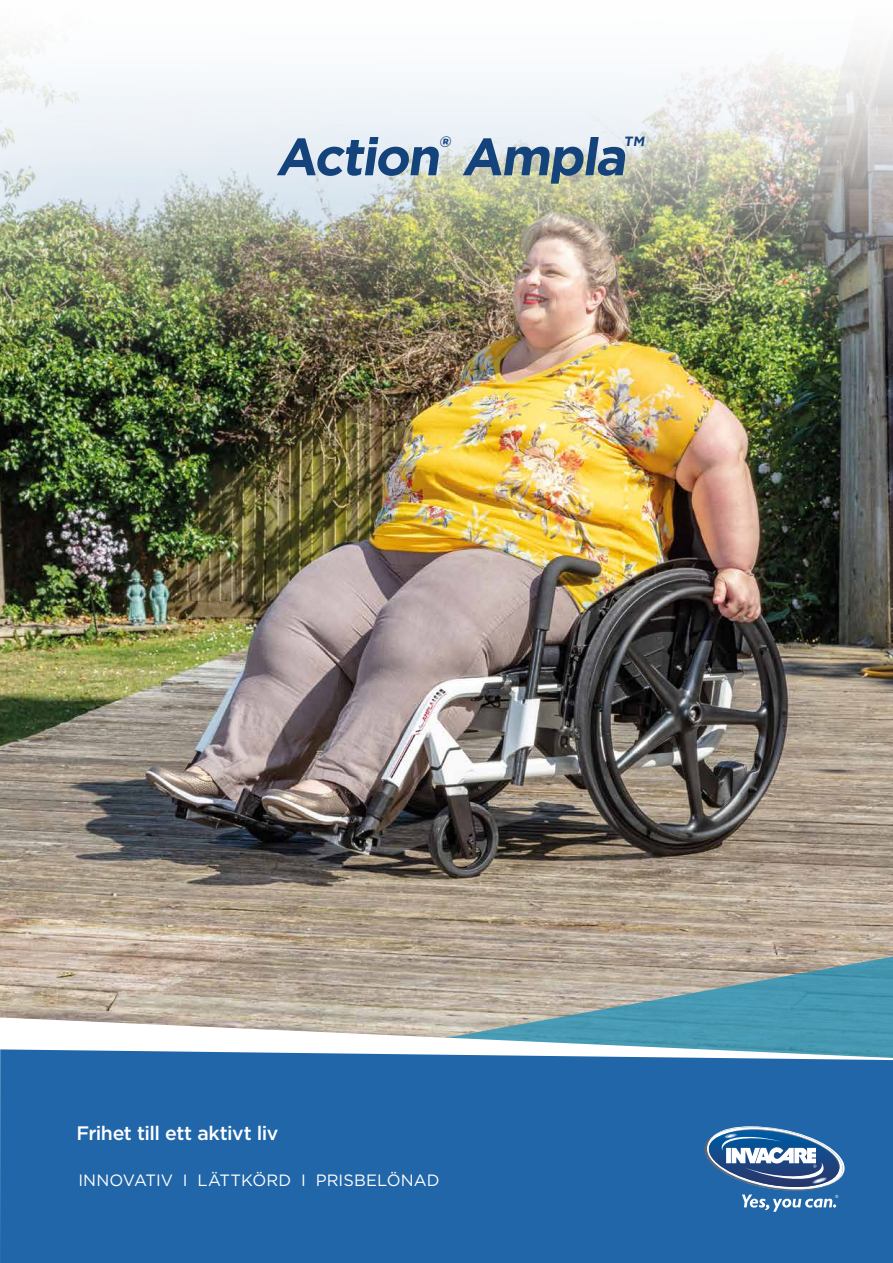
<style>
.page{position:relative;width:893px;height:1263px;background:#fff}
.page>*{position:absolute;margin:0;border:0;box-sizing:border-box;transform-origin:0 0}
.t1{font:700 52.35px "Gotham";color:#14427a}
.t2{font:500 19.5px "Gotham";letter-spacing:-.025em;color:#fff}
.t3{font:16.35px "Gotham";letter-spacing:.005em;color:#fff}
</style>
<div class="page">
<img style="left:0;top:361px;width:893px;height:656px">
<svg style="left:434px;top:952px;width:459px;height:65px;background:#92a4a3"></svg>
<div style="left:0;top:1060px;width:893px;height:203px;background:#2066a9"></div>
<img style="left:0;top:44px;width:893px;height:317px">
<svg style="left:0;top:1017px;width:893px;height:43px"></svg>
<img style="left:702px;top:1135px;width:130px;height:56px">
<img style="left:715px;top:1126px;width:132px;height:57px">
<img style="left:704px;top:1127px;width:141px;height:62px">
<img style="left:726px;top:1129px;width:116px;height:42px">
<svg style="left:742px;top:1194px;width:96px;height:18px"></svg>
<svg style="left:706px;top:1130px;width:135px;height:57px"></svg>
<h1 class="t1" style="left:275px;top:122px;width:375px">Action<sup>®</sup> Ampla<sup>™</sup></h1>
<p class="t2" style="left:77px;top:1121px;width:204px">Frihet till ett aktivt liv</p>
<p class="t3" style="left:78px;top:1170px;width:363px">INNOVATIV I LÄTTKÖRD I PRISBELÖNAD</p>
</div>
